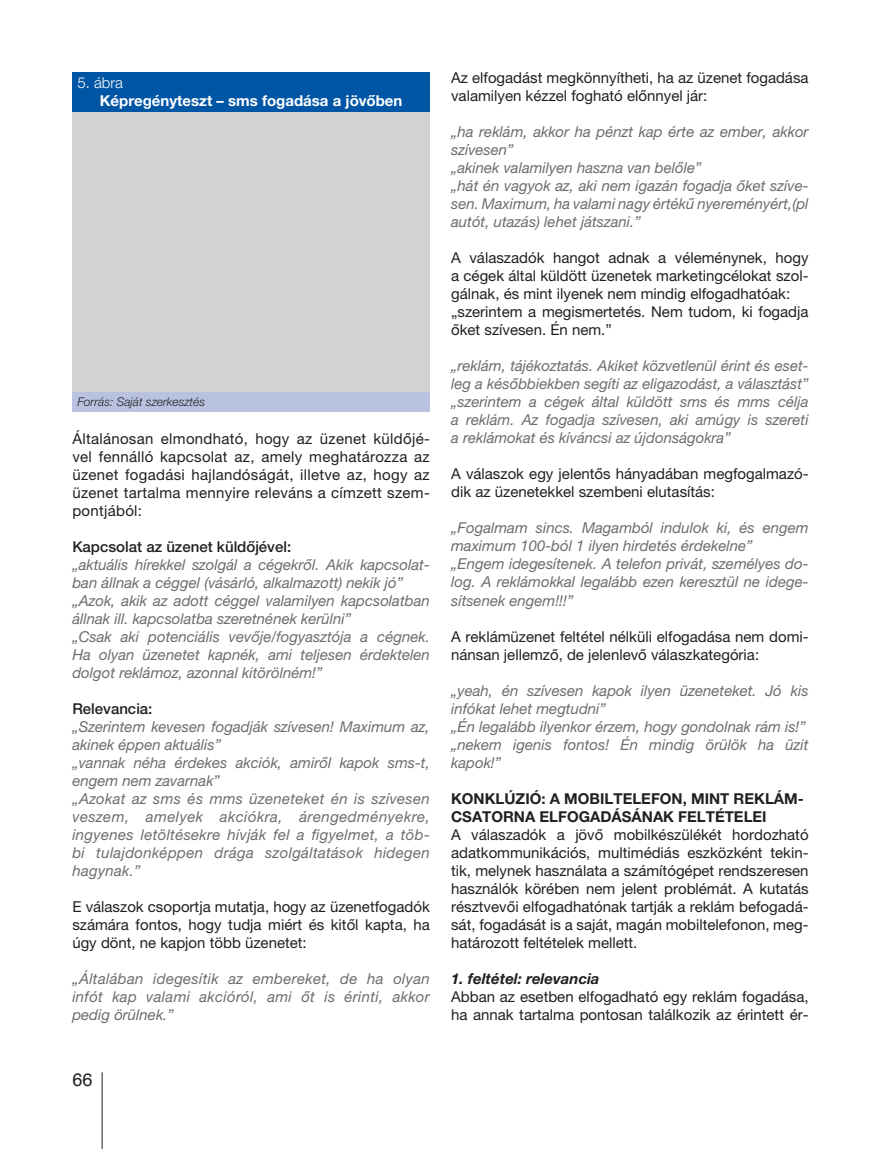
<style>
.page{position:relative;width:881px;height:1149px;background:#fff}
.page>*{position:absolute;margin:0;border:0;box-sizing:border-box;transform-origin:0 0}
.t1{font:18px "Helvetica";color:#231f20}
.t2{font:italic 15px/18px "Helvetica Neue LT Pro";color:#6c6d70}
.t3{font:15px/18px "Helvetica Neue LT Pro";color:#231f20}
.t4{font:italic 15px/18px "Helvetica Neue LT Pro";letter-spacing:.02em;color:#6c6d70}
.t5{font:700 15px/18px "Helvetica Neue LT Pro";color:#231f20}
.t6{font:500 15px "Helvetica Neue LT Pro";color:#231f20}
.t7{font:700 15px "Helvetica Neue LT Pro";color:#fff}
.t8{font:italic 700 15px "Helvetica Neue LT Pro";color:#231f20}
.t9{font:300 15px "Helvetica Neue LT Pro";color:#fff}
.t10{font:italic 300 12px "Helvetica Neue LT Pro";color:#231f20}
</style>
<div class="page">
<hr style="left:102px;top:1071px;width:1px;height:77px;background:#231f20">
<div style="left:72px;top:111px;width:357px;height:281px;background:#d1d2d4"></div>
<div style="left:72px;top:392px;width:357px;height:19px;background:#b9c2e1"></div>
<div style="left:72px;top:72px;width:357px;height:40px;background:#0155a5"></div>
<p class="t9" style="left:77px;top:74px;width:47px">5. ábra</p>
<p class="t7" style="left:100px;top:91px;width:304px">KÉPREGÉNYTESZT – SMS FOGADÁSA A JÖVŐBEN</p>
<p class="t10" style="left:77px;top:394px;width:129px">Forrás: Saját szerkesztés</p>
<p class="t3" style="left:72px;top:429px;width:359px;text-align:justify">Általánosan elmondható, hogy az üzenet küldőjé&shy;vel fennálló kapcsolat az, amely meghatározza az üzenet fogadási hajlandóságát, illetve az, hogy az üzenet tartalma mennyire releváns a címzett szem&shy;pontjából:</p>
<p class="t6" style="left:72px;top:537px;width:220px">Kapcsolat az üzenet küldőjével:</p>
<p class="t2" style="left:72px;top:555px;width:359px">„aktuális hírekkel szolgál a cégekről. Akik kapcsolat&shy;ban állnak a céggel (vásárló, alkalmazott) nekik jó” „Azok, akik az adott céggel valamilyen kapcsolatban állnak ill. kapcsolatba szeretnének kerülni”<br>„Csak aki potenciális vevője/fogyasztója a cégnek.<br>Ha olyan üzenetet kapnék, ami teljesen érdektelen dolgot reklámoz, azonnal kitörölném!”</p>
<p class="t6" style="left:72px;top:699px;width:82px">Relevancia:</p>
<p class="t4" style="left:72px;top:717px;width:359px">„Szerintem kevesen fogadják szívesen! Maximum az, akinek éppen aktuális”<br>„vannak néha érdekes akciók, amiről kapok sms-t, engem nem zavarnak”<br>„Azokat az sms és mms üzeneteket én is szívesen veszem, amelyek akciókra, árengedményekre, ingyenes letöltésekre hívják fel a figyelmet, a töb&shy;bi tulajdonképpen drága szolgáltatások hidegen hagynak.”</p>
<p class="t3" style="left:72px;top:897px;width:359px;text-align:justify">E válaszok csoportja mutatja, hogy az üzenetfogadók számára fontos, hogy tudja miért és kitől kapta, ha úgy dönt, ne kapjon több üzenetet:</p>
<p class="t2" style="left:72px;top:969px;width:359px;text-align:justify">„Általában idegesítik az embereket, de ha olyan infót kap valami akcióról, ami őt is érinti, akkor pedig örülnek.”</p>
<p class="t1" style="left:72px;top:1065px;width:22px">66</p>
<p class="t3" style="left:451px;top:68px;width:359px">Az elfogadást megkönnyítheti, ha az üzenet fogadása valamilyen kézzel fogható előnnyel jár:</p>
<p class="t2" style="left:451px;top:122px;width:359px">„ha reklám, akkor ha pénzt kap érte az ember, akkor szívesen”<br>„akinek valamilyen haszna van belőle”<br>„hát én vagyok az, aki nem igazán fogadja őket szíve&shy;sen. Maximum, ha valami nagy értékű nyereményért,(pl autót, utazás) lehet játszani.”</p>
<p class="t3" style="left:451px;top:248px;width:359px">A válaszadók hangot adnak a véleménynek, hogy a cégek által küldött üzenetek marketingcélokat szol&shy;gálnak, és mint ilyenek nem mindig elfogadhatóak: „szerintem a megismertetés. Nem tudom, ki fogadja őket szívesen. Én nem.”</p>
<p class="t2" style="left:451px;top:356px;width:359px;text-align:justify">„reklám, tájékoztatás. Akiket közvetlenül érint és eset&shy;leg a későbbiekben segíti az eligazodást, a választást” „szerintem a cégek által küldött sms és mms célja a reklám. Az fogadja szívesen, aki amúgy is szereti a reklámokat és kíváncsi az újdonságokra”</p>
<p class="t3" style="left:451px;top:464px;width:359px">A válaszok egy jelentős hányadában megfogalmazó&shy;dik az üzenetekkel szembeni elutasítás:</p>
<p class="t2" style="left:451px;top:518px;width:359px">„Fogalmam sincs. Magamból indulok ki, és engem maximum 100-ból 1 ilyen hirdetés érdekelne” „Engem idegesítenek. A telefon privát, személyes do&shy;log. A reklámokkal legalább ezen keresztül ne idege&shy;sítsenek engem!!!”</p>
<p class="t3" style="left:451px;top:626px;width:359px">A reklámüzenet feltétel nélküli elfogadása nem domi&shy;nánsan jellemző, de jelenlevő válaszkategória:</p>
<p class="t2" style="left:451px;top:680px;width:359px">„yeah, én szívesen kapok ilyen üzeneteket. Jó kis infókat lehet megtudni”<br>„Én legalább ilyenkor érzem, hogy gondolnak rám is!” „nekem igenis fontos! Én mindig örülök ha üzit kapok!”</p>
<p class="t5" style="left:451px;top:788px;width:354px">KONKLÚZIÓ: A MOBILTELEFON, MINT REKLÁM-<br>CSATORNA ELFOGADÁSÁNAK</p>
<p class="t5" style="left:678px;top:806px;width:90px">FELTÉTELEI</p>
<p class="t3" style="left:451px;top:824px;width:359px;text-align:justify">A válaszadók a jövő mobilkészülékét hordozható adatkommunikációs, multimédiás eszközként tekin&shy;tik, melynek használata a számítógépet rendszeresen használók körében nem jelent problémát. A kutatás résztvevői elfogadhatónak tartják a reklám befogadá&shy;sát, fogadását is a saját, magán mobiltelefonon, meg&shy;határozott feltételek mellett.</p>
<p class="t8" style="left:451px;top:968px;width:150px">1. feltétel: relevancia</p>
<p class="t3" style="left:451px;top:986px;width:359px">Abban az esetben elfogadható egy reklám fogadása, ha annak tartalma pontosan találkozik az érintett ér-</p>
</div>
